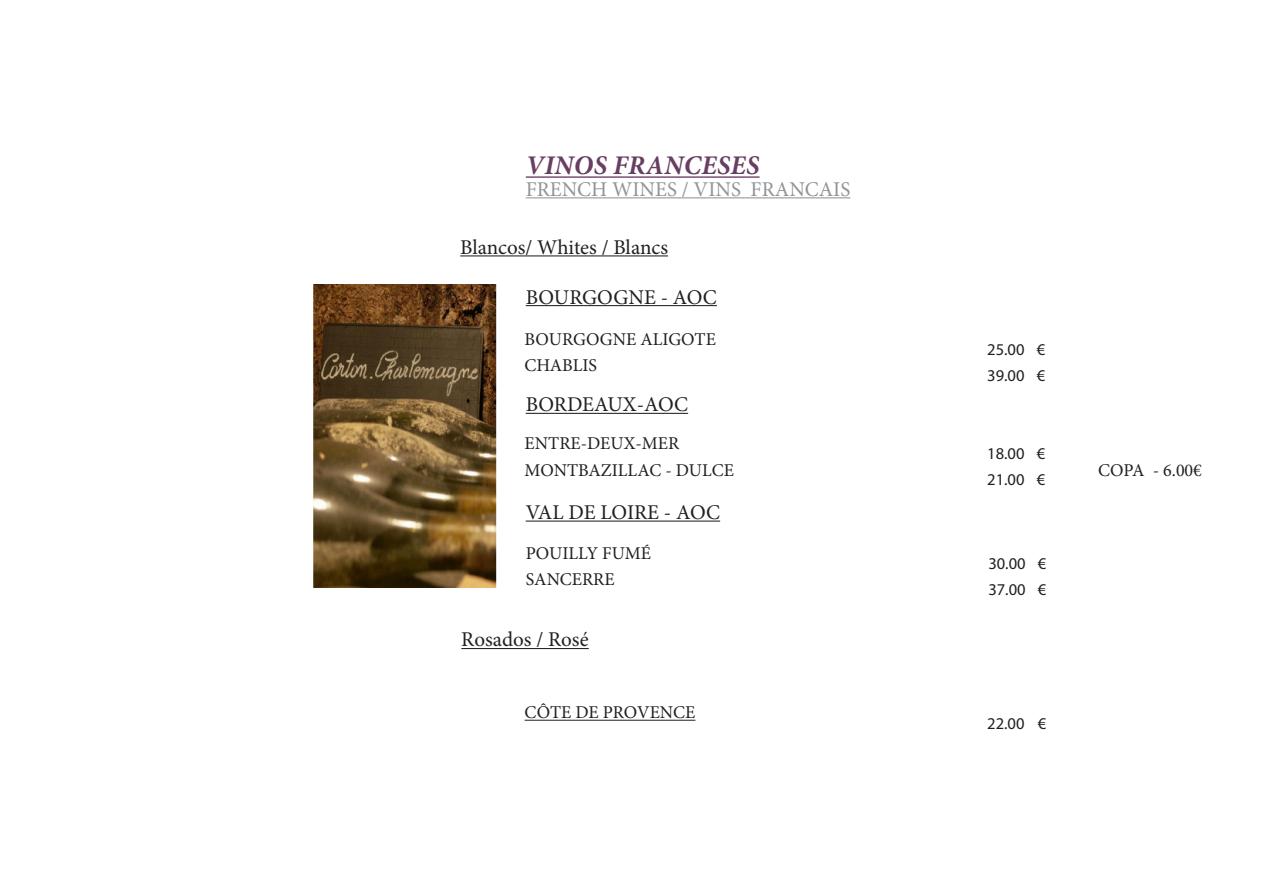
<style>
.page{position:relative;width:1263px;height:893px;background:#fff}
.page>*{position:absolute;margin:0;border:0;box-sizing:border-box;transform-origin:0 0}
.t1{font:italic 700 27px "Minion Pro";letter-spacing:.01em;color:#683e62}
.t2{font:21px "Minion Pro";color:#231f20}
.t3{font:21px "Minion Pro";color:#919396}
.t4{font:18px "Minion Pro";color:#231f20}
.t5{font:16.5px "Myriad Pro";color:#231f20}
</style>
<div class="page">
<hr style="left:526px;top:305px;width:191px;height:1px;background:#231f20">
<hr style="left:526px;top:413px;width:162px;height:1px;background:#231f20">
<hr style="left:526px;top:521px;width:194px;height:1px;background:#231f20">
<hr style="left:460px;top:255px;width:208px;height:1px;background:#231f20">
<hr style="left:525px;top:720px;width:170px;height:1px;background:#231f20">
<hr style="left:461px;top:648px;width:128px;height:1px;background:#231f20">
<hr style="left:526px;top:176px;width:233px;height:2px;background:#683e62">
<hr style="left:526px;top:197px;width:324px;height:1px;background:#919396">
<img style="left:313px;top:285px;width:184px;height:302px">
<p class="t1" style="left:526px;top:147px;width:235px">VINOS FRANCESES</p>
<p class="t3" style="left:526px;top:175px;width:326px">FRENCH WINES / VINS FRANCAIS</p>
<p class="t2" style="left:460px;top:233px;width:209px">Blancos/ Whites / Blancs</p>
<p class="t2" style="left:526px;top:283px;width:193px">BOURGOGNE - AOC</p>
<p class="t4" style="left:525px;top:327px;width:193px">BOURGOGNE ALIGOTE</p>
<p class="t4" style="left:525px;top:353px;width:74px">CHABLIS</p>
<p class="t2" style="left:526px;top:390px;width:164px">BORDEAUX-AOC</p>
<p class="t4" style="left:525px;top:431px;width:156px">ENTRE-DEUX-MER</p>
<p class="t4" style="left:525px;top:458px;width:211px">MONTBAZILLAC - DULCE</p>
<p class="t2" style="left:526px;top:498px;width:196px">VAL DE LOIRE - AOC</p>
<p class="t4" style="left:526px;top:541px;width:127px">POUILLY FUMÉ</p>
<p class="t4" style="left:526px;top:567px;width:90px">SANCERRE</p>
<p class="t2" style="left:461px;top:626px;width:129px">Rosados / Rosé</p>
<p class="t4" style="left:525px;top:701px;width:172px">CÔTE DE PROVENCE</p>
<p class="t5" style="left:987px;top:339px;width:39px">25.00</p>
<p class="t5" style="left:1037px;top:339px;width:10px">€</p>
<p class="t5" style="left:987px;top:365px;width:39px">39.00</p>
<p class="t5" style="left:1037px;top:365px;width:10px">€</p>
<p class="t5" style="left:987px;top:443px;width:39px">18.00</p>
<p class="t5" style="left:1037px;top:443px;width:10px">€</p>
<p class="t5" style="left:987px;top:469px;width:39px">21.00</p>
<p class="t5" style="left:1037px;top:469px;width:10px">€</p>
<p class="t5" style="left:988px;top:553px;width:39px">30.00</p>
<p class="t5" style="left:1038px;top:553px;width:10px">€</p>
<p class="t5" style="left:988px;top:579px;width:39px">37.00</p>
<p class="t5" style="left:1038px;top:579px;width:10px">€</p>
<p class="t5" style="left:987px;top:713px;width:39px">22.00</p>
<p class="t5" style="left:1038px;top:713px;width:10px">€</p>
<p class="t4" style="left:1098px;top:458px;width:105px">COPA - 6.00€</p>
</div>
